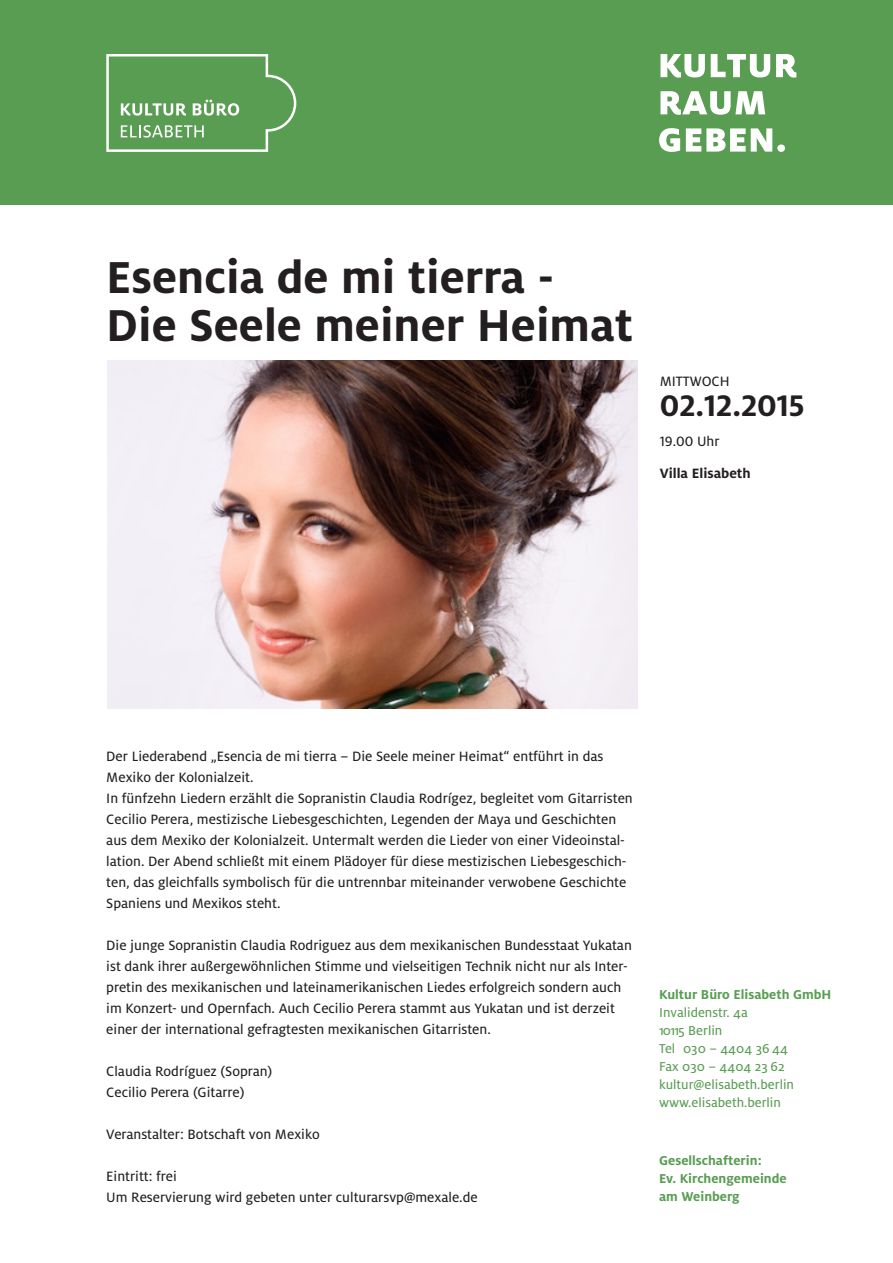
<style>
.page{position:relative;width:893px;height:1263px;background:#fff}
.page>*{position:absolute;margin:0;border:0;box-sizing:border-box;transform-origin:0 0}
.t1{font:700 49.5px/48px "Milo LF";color:#231f20}
.t2{font:700 33px "Milo LF";color:#231f20}
.t3{font:15px/21px "Milo LF Text";color:#231f20}
.t4{font:700 15px "Milo";color:#231f20}
.t5{font:15px "Milo Text";color:#231f20}
.t6{font:14.25px/18px "Milo Text";color:#599d52}
.t7{font:700 14.25px/18px "Milo";color:#599d52}
</style>
<div class="page">
<div style="left:0;top:0;width:893px;height:204px;background:#599d52"></div>
<svg style="left:106px;top:54px;width:190px;height:98px"></svg>
<svg style="left:659px;top:128px;width:126px;height:24px"></svg>
<svg style="left:660px;top:91px;width:105px;height:24px"></svg>
<svg style="left:660px;top:54px;width:136px;height:24px"></svg>
<img style="left:107px;top:360px;width:531px;height:348px">
<h1 class="t1" style="left:106px;top:252px;width:528px">Esencia de mi tierra -<br>Die Seele meiner Heimat</h1>
<p class="t5" style="left:660px;top:372px;width:71px">Mittwoch</p>
<h2 class="t2" style="left:660px;top:386px;width:146px">02.12.2015</h2>
<p class="t3" style="left:660px;top:430px;width:61px">19.00 Uhr</p>
<p class="t4" style="left:660px;top:465px;width:93px">Villa Elisabeth</p>
<p class="t3" style="left:106px;top:745px;width:528px">Der Liederabend „Esencia de mi tierra – Die Seele meiner Heimat“ entführt in das Mexiko der Kolonialzeit.<br>In fünfzehn Liedern erzählt die Sopranistin Claudia Rodrígez, begleitet vom Gitarristen Cecilio Perera, mestizische Liebesgeschichten, Legenden der Maya und Geschichten aus dem Mexiko der Kolonialzeit. Untermalt werden die Lieder von einer Videoinstal&shy;lation. Der Abend schließt mit einem Plädoyer für diese mestizischen Liebesgeschich&shy;ten, das gleichfalls symbolisch für die untrennbar miteinander verwobene Geschichte Spaniens und Mexikos steht.</p>
<p class="t3" style="left:106px;top:934px;width:527px">Die junge Sopranistin Claudia Rodriguez aus dem mexikanischen Bundesstaat Yukatan ist dank ihrer außergewöhnlichen Stimme und vielseitigen Technik nicht nur als Inter&shy;pretin des mexikanischen und lateinamerikanischen Liedes erfolgreich sondern auch im Konzert- und Opernfach. Auch Cecilio Perera stammt aus Yukatan und ist derzeit einer der international gefragtesten mexikanischen Gitarristen.</p>
<p class="t3" style="left:106px;top:1060px;width:167px">Claudia Rodríguez (Sopran)<br>Cecilio Perera (Gitarre)</p>
<p class="t3" style="left:106px;top:1123px;width:215px">Veranstalter: Botschaft von Mexiko</p>
<p class="t3" style="left:106px;top:1165px;width:373px">Eintritt: frei<br>Um Reservierung wird gebeten unter culturarsvp@mexale.de</p>
<p class="t7" style="left:659px;top:986px;width:174px">Kultur Büro Elisabeth GmbH</p>
<p class="t6" style="left:659px;top:1004px;width:136px">Invalidenstr. 4a<br>10115 Berlin<br>Tel 030 – 4404 36 44<br>Fax 030 – 4404 23 62 kultur@elisabeth.berlin www.elisabeth.berlin</p>
<p class="t7" style="left:659px;top:1151px;width:129px">Gesellschafterin:<br>Ev. Kirchengemeinde am Weinberg</p>
</div>
